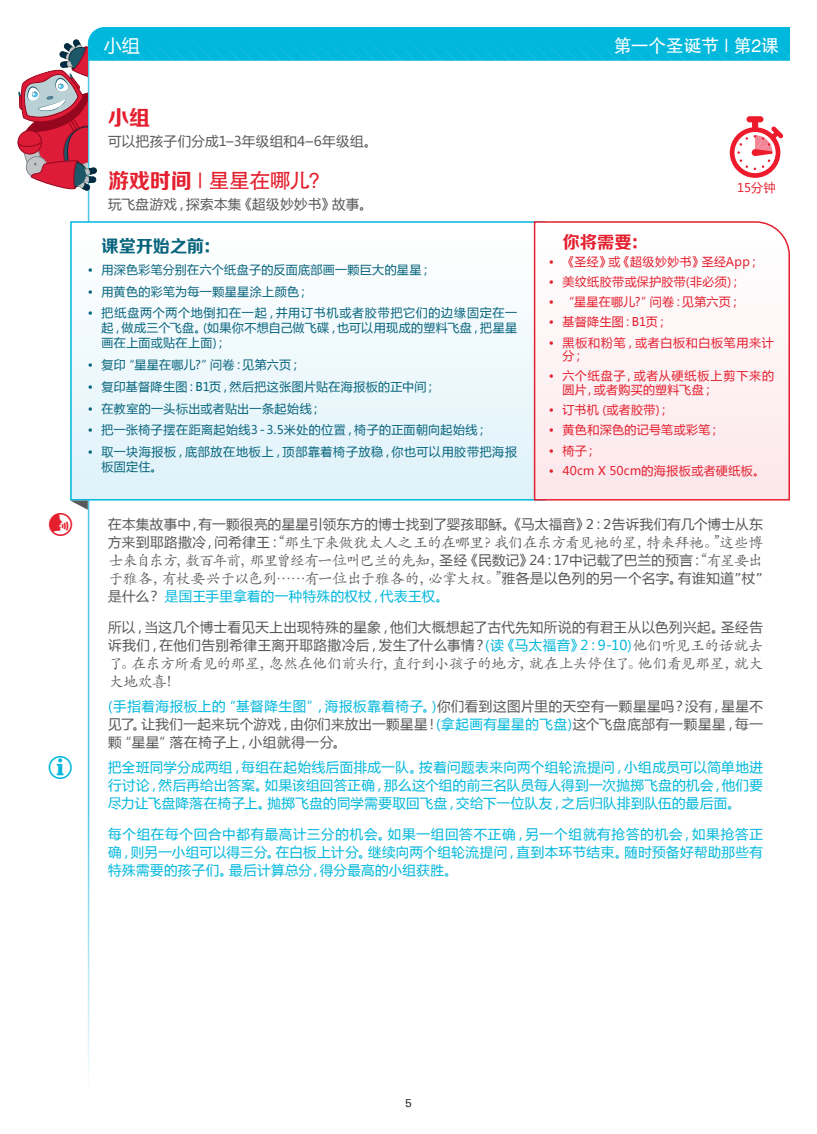
<style>
.page{position:relative;width:817px;height:1134px;background:#fff}
.page>*{position:absolute;margin:0;border:0;box-sizing:border-box;transform-origin:0 0}
.t1{font:21px "FZHTJW GB1 0";letter-spacing:-.035em;color:#e41f2e}
.t2{font:21px "FZZCHJW GB1 0";color:#e41f2e}
.t3{font:18px "FZHTJW GB1 0";letter-spacing:-.025em;color:#fff}
.t4{font:18px "Microsoft Ya Hei";color:#fff}
.t5{font:17.25px "FZZCHJW GB1 0";letter-spacing:-.015em;color:#07647d}
.t6{font:17.25px "FZZCHJW GB1 0";color:#e41f2e}
.t7{font:15px/18px "ST Kaiti SC";letter-spacing:-.055em;color:#57585a;text-align:justify}
.t8{font:13.5px/18px "Microsoft Ya Hei";letter-spacing:.03em;color:#57585a}
.t9{font:13.5px/18px "Microsoft Ya Hei";letter-spacing:.025em;color:#00b7dc;text-align:justify}
.t10{font:12px/15px "Microsoft Ya Hei";letter-spacing:.035em;color:#07647d;text-align:justify}
.t11{font:12px/13.5px "Microsoft Ya Hei";letter-spacing:.035em;color:#e41f2e}
.t12{font:12px/15px "Microsoft Ya Hei";letter-spacing:.055em;color:#07647d}
.t13{font:12px/13.5px "Microsoft Ya Hei";letter-spacing:.06em;color:#e41f2e}
.t14{font:12px "Serifa";color:#231f20}
.s1{font-family:"FZZCHJW GB1 0"}
.s2{font-family:"DejaVu Sans"}
.s3{font-family:"Microsoft Ya Hei";font-size:13.5px}
.s4{font-family:"DejaVu Sans";font-size:13.5px}
.s5{color:#57585a}
.s6{color:#00b7dc}
.s7{font-family:"ST Kaiti SC";font-size:15px}
</style>
<div class="page">
<hr style="left:88px;top:54px;width:1px;height:1033px;background:#4cc7e6">
<div style="left:71px;top:222px;width:474px;height:278px;background:linear-gradient(to bottom,#fff,#def2f9)"></div>
<div style="left:70px;top:221px;width:475px;height:280px;border:2px solid #00b7dc"></div>
<svg style="left:533px;top:221px;width:257px;height:280px"></svg>
<svg style="left:18px;top:27px;width:771px;height:164px"></svg>
<svg style="left:71px;top:501px;width:17px;height:35px"></svg>
<h2 class="t4" style="left:104px;top:33px;width:38px">小组</h2>
<h2 class="t3" style="left:613px;top:36px;width:167px">第一个圣诞节 | 第2课</h2>
<h1 class="t2" style="left:108px;top:106px;width:44px">小组</h1>
<p class="t8" style="left:108px;top:132px;width:271px">可以把孩子们分成1–3年级组和4–6年级组。</p>
<h1 class="t1" style="left:108px;top:169px;width:213px"><span class="s1">游戏时间</span> | 星星在哪儿?</h1>
<p class="t8" style="left:108px;top:195px;width:266px">玩飞盘游戏，探索本集《超级妙妙书》故事。</p>
<p class="t5" style="left:101px;top:236px;width:120px">课堂开始之前：</p>
<p class="t10" style="left:88px;top:262px;width:345px">• 用深色彩笔分别在六个纸盘子的反面底部画一颗巨大的星星；</p>
<p class="t10" style="left:88px;top:284px;width:223px">• 用黄色的彩笔为每一颗星星涂上颜色；</p>
<p class="t10" style="left:101px;top:305px;width:417px;text-indent:-14px">• 把纸盘两个两个地倒扣在一起，并用订书机或者胶带把它们的边缘固定在一起，做成三个飞盘。(如果你不想自己做飞碟，也可以用现成的塑料飞盘，把星星画在上面或贴在上面)；</p>
<p class="t10" style="left:88px;top:357px;width:215px">• 复印“星星在哪儿?”问卷：见第六页；</p>
<p class="t10" style="left:88px;top:379px;width:350px">• 复印基督降生图：B1页，然后把这张图片贴在海报板的正中间；</p>
<p class="t10" style="left:88px;top:401px;width:235px">• 在教室的一头标出或者贴出一条起始线；</p>
<p class="t10" style="left:88px;top:422px;width:401px">• 把一张椅子摆在距离起始线3－3.5米处的位置，椅子的正面朝向起始线；</p>
<p class="t12" style="left:101px;top:444px;width:417px;text-indent:-14px">• 取一块海报板，底部放在地板上，顶部靠着椅子放稳，你也可以用胶带把海报板固定住。</p>
<p class="t11" style="left:737px;top:181px;width:40px">15分钟</p>
<p class="t6" style="left:562px;top:232px;width:87px">你将需要：</p>
<p class="t11" style="left:549px;top:254px;width:213px">• 《圣经》或《超级妙妙书》圣经App；</p>
<p class="t11" style="left:549px;top:275px;width:194px">• 美纹纸胶带或保护胶带(非必须)；</p>
<p class="t11" style="left:549px;top:295px;width:194px">• “星星在哪儿?”问卷：见第六页；</p>
<p class="t11" style="left:549px;top:315px;width:121px">• 基督降生图：B1页；</p>
<p class="t13" style="left:562px;top:335px;width:213px;text-indent:-14px">• 黑板和粉笔，或者白板和白板笔用来计分；</p>
<p class="t11" style="left:562px;top:369px;width:213px;text-indent:-14px">• 六个纸盘子，或者从硬纸板上剪下来的圆片，或者购买的塑料飞盘；</p>
<p class="t11" style="left:549px;top:403px;width:122px">• 订书机 (或者胶带)；</p>
<p class="t11" style="left:549px;top:423px;width:173px">• 黄色和深色的记号笔或彩笔；</p>
<p class="t11" style="left:549px;top:443px;width:50px">• 椅子；</p>
<p class="t11" style="left:549px;top:463px;width:218px">• 40cm X 50cm的海报板或者硬纸板。</p>
<p class="t8" style="left:108px;top:514px;width:656px">在本集故事中，有一颗很亮的星星引领东方的博士找到了婴孩耶稣。《马太福音》<span class="s2">2</span>：<span class="s2">2</span>告诉我们有几个博士从东</p>
<p class="t7" style="left:108px;top:533px;width:656px"><span class="s3">方来到耶路撒冷，问希律王：</span>“那生下来做犹太人之王的在哪里？我们在东方看见祂的星，特来拜祂。”这些博士来自东方，数百年前，那里曾经有一位叫巴兰的先知，<span class="s3">圣经《民数记》24：17中记载了巴兰的预言：</span>“有星要出于雅各，有杖要兴于以色列……有一位出于雅各的，必掌大权。”<span class="s3">雅各是以色列的另一个名字。有谁知道</span><span class="s4">”</span><span class="s3">杖</span><span class="s4">”</span></p>
<p class="t9" style="left:108px;top:586px;width:342px"><span class="s5">是什么？</span>是国王手里拿着的一种特殊的权杖，代表王权。</p>
<p class="t8" style="left:108px;top:618px;width:656px">所以，当这几个博士看见天上出现特殊的星象，他们大概想起了古代先知所说的有君王从以色列兴起。圣经告诉我们，在他们告别希律王离开耶路撒冷后，发生了什么事情？<span class="s6">(读《马太福音》2：9-10)</span><span class="s7">他们听见王的话就去</span></p>
<p class="t7" style="left:108px;top:654px;width:656px">了。在东方所看见的那星，忽然在他们前头行，直行到小孩子的地方，就在上头停住了。他们看见那星，就大大地欢喜！</p>
<p class="t8" style="left:108px;top:697px;width:656px;text-align:justify"><span class="s6">(手指着海报板上的“基督降生图”，海报板靠着椅子。)</span>你们看到这图片里的天空有一颗星星吗？没有，星星不见了。让我们一起来玩个游戏，由你们来放出一颗星星！<span class="s6">(拿起画有星星的飞盘)</span>这个飞盘底部有一颗星星，每一颗“星星”落在椅子上，小组就得一分。</p>
<p class="t9" style="left:108px;top:757px;width:656px">把全班同学分成两组，每组在起始线后面排成一队。按着问题表来向两个组轮流提问，小组成员可以简单地进行讨论，然后再给出答案。如果该组回答正确，那么这个组的前三名队员每人得到一次抛掷飞盘的机会，他们要尽力让飞盘降落在椅子上。抛掷飞盘的同学需要取回飞盘，交给下一位队友，之后归队排到队伍的最后面。</p>
<p class="t9" style="left:108px;top:825px;width:656px">每个组在每个回合中都有最高计三分的机会。如果一组回答不正确，另一个组就有抢答的机会，如果抢答正确，则另一小组可以得三分。在白板上计分。继续向两个组轮流提问，直到本环节结束。随时预备好帮助那些有特殊需要的孩子们。最后计算总分，得分最高的小组获胜。</p>
<p class="t14" style="left:405px;top:1096px;width:8px">5</p>
</div>
